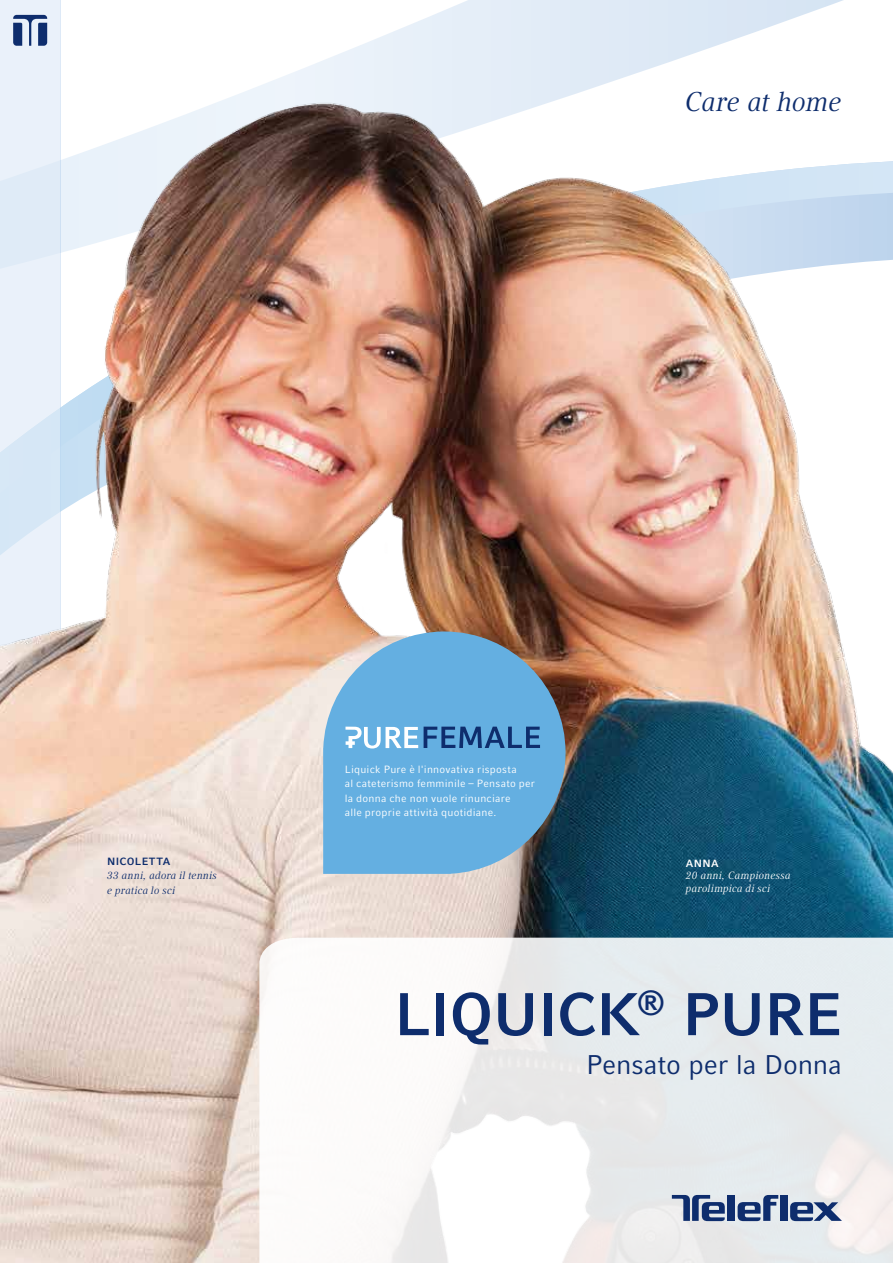
<style>
.page{position:relative;width:893px;height:1263px;background:#fff}
.page>*{position:absolute;margin:0;border:0;box-sizing:border-box;transform-origin:0 0}
.t1{font:700 60px "Compatil Fact LT Pro";color:#0e2d6d}
.t2{font:27px "Compatil Fact LT Pro";color:#0e2d6d}
.t3{font:italic 27px "Compatil Text LT Pro";letter-spacing:-.01em;color:#0e2d6d}
.t4{font:10.5px/14.7px "Compatil Fact LT Pro";letter-spacing:.02em;color:#fff}
.t5{font:italic 10.5px/12.6px "Compatil Text LT Pro";letter-spacing:.02em;color:#fff}
.t6{font:italic 10.5px/14.7px "Compatil Text LT Pro";letter-spacing:.02em;color:#0e2d6d}
.t7{font:700 10.5px "Compatil Fact LT Pro";color:#0e2d6d}
.t8{font:700 10.5px "Compatil Fact LT Pro";color:#fff}
</style>
<div class="page">
<svg style="left:60px;top:0;width:783px;height:15px"></svg>
<img style="left:0;top:15px;width:893px;height:1248px">
<svg style="left:259px;top:938px;width:634px;height:325px;fill:#e9edf0"></svg>
<div style="left:780px;top:1195px;width:7px;height:26px;background:#0e2d6d"></div>
<svg style="left:738px;top:1195px;width:40px;height:26px"></svg>
<div style="left:728px;top:1195px;width:7px;height:26px;background:#0e2d6d"></div>
<svg style="left:790px;top:1202px;width:52px;height:19px"></svg>
<svg style="left:672px;top:1195px;width:53px;height:26px"></svg>
<svg style="left:13px;top:15px;width:34px;height:31px"></svg>
<svg style="left:323px;top:631px;width:243px;height:243px;background:#6ba5cc"></svg>
<svg style="left:345px;top:727px;width:73px;height:21px"></svg>
<svg style="left:424px;top:727px;width:116px;height:21px;background:#4079b1"></svg>
<h2 class="t3" style="left:685px;top:85px;width:158px">Care at home</h2>
<p class="t7" style="left:107px;top:855px;width:16px">NICOL</p>
<p class="t7" style="left:142px;top:855px;width:16px">ETTA</p>
<p class="t6" style="left:107px;top:868px;width:112px">33 anni, adora il tennis e pratica lo sci</p>
<p class="t4" style="left:345px;top:762px;width:192px">Liquick Pure è l'innovativa risposta<br>al cateterismo femminile – Pensato per la donna che non vuole rinunciare<br>alle proprie attività quotidiane.</p>
<p class="t8" style="left:686px;top:857px;width:17px">ANNA</p>
<p class="t5" style="left:686px;top:869px;width:106px">20 anni, Campionessa parolimpica di sci</p>
<h1 class="t1" style="left:394px;top:979px;width:71px">LIQUICK</h1>
<h1 class="t1" style="left:636px;top:979px;width:207px"><sup>®</sup>PURE</h1>
<h2 class="t2" style="left:586px;top:1049px;width:257px">Pensato per la Donna</h2>
</div>
